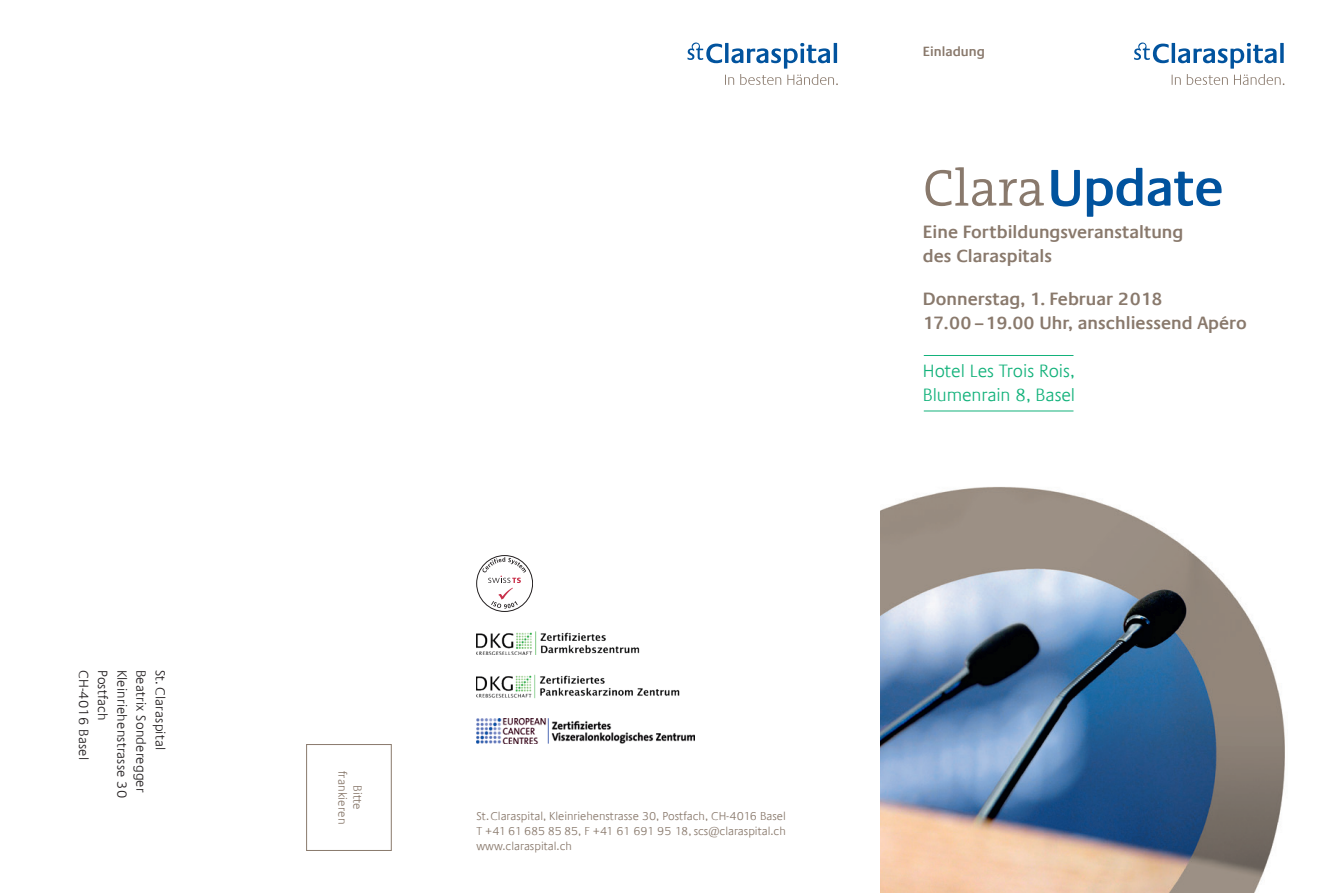
<style>
.page{position:relative;width:1327px;height:893px;background:#fff}
.page>*{position:absolute;margin:0;border:0;box-sizing:border-box;transform-origin:0 0}
.t1{font:600 52.5px "Praxis Com";letter-spacing:-.01em;color:#01539e}
.t2{font:600 18px/24px "Praxis Com";color:#89796c}
.t3{font:300 18px/24px "Praxis Com";color:#13b27b}
.t4{font:300 13.5px "Praxis Com";letter-spacing:.015em;color:#231f20}
.t5{font:600 13.5px "Praxis Com";color:#89796c}
.t6{font:300 12px/15px "Praxis Com";letter-spacing:.015em;color:#89796c;text-align:center}
.t7{font:300 11.7px/15px "Praxis Com";color:#89796c;text-align:justify}
.s1{font-family:"The Serif";font-weight:300;color:#89796c}
</style>
<div class="page">
<svg style="left:1134px;top:43px;width:150px;height:42px"></svg>
<div style="left:306px;top:744px;width:85px;height:107px;border:1px solid #89796c"></div>
<svg style="left:687px;top:43px;width:151px;height:42px"></svg>
<img style="left:880px;top:487px;width:405px;height:406px">
<hr style="left:924px;top:355px;width:149px;height:1px;background:#13b27b">
<hr style="left:924px;top:411px;width:149px;height:1px;background:#13b27b">
<div style="left:476px;top:555px;width:57px;height:57px;border:1px solid #231f20;border-radius:50%"></div>
<svg style="left:482px;top:557px;width:44px;height:52px"></svg>
<img style="left:476px;top:675px;width:204px;height:23px">
<img style="left:476px;top:718px;width:218px;height:26px">
<img style="left:476px;top:632px;width:164px;height:23px">
<p class="t4" style="left:168px;top:670px;width:82px;rotate:90deg">St.Claraspital</p>
<p class="t4" style="left:91px;top:670px;width:92px;rotate:90deg">CH-4016 Basel</p>
<p class="t4" style="left:111px;top:670px;width:52px;rotate:90deg">Postfach</p>
<p class="t4" style="left:130px;top:670px;width:130px;rotate:90deg">Kleinriehenstrasse 30</p>
<p class="t4" style="left:149px;top:670px;width:124px;rotate:90deg">Beatrix Sonderegger</p>
<p class="t5" style="left:923px;top:43px;width:64px">Einladung</p>
<h1 class="t1" style="left:923px;top:157px;width:302px"><span class="s1">Clara</span>Update</h1>
<h2 class="t2" style="left:923px;top:220px;width:262px">Eine Fortbildungsveranstaltung des Claraspitals</h2>
<h2 class="t2" style="left:923px;top:287px;width:325px">Donnerstag, 1. Februar 2018<br>17.00 –19.00 Uhr, anschliessend Apéro</h2>
<h2 class="t3" style="left:923px;top:359px;width:154px">Hotel Les Trois Rois,<br>Blumenrain 8, Basel</h2>
<p class="t6" style="left:365px;top:771px;width:55px;rotate:90deg">Bitte frankieren</p>
<p class="t7" style="left:476px;top:809px;width:311px">St.Claraspital, Kleinriehenstrasse 30, Postfach, CH-4016 Basel T +41 61 685 85 85, F +41 61 691 95 18, scs@claraspital.ch www.claraspital.ch</p>
</div>
